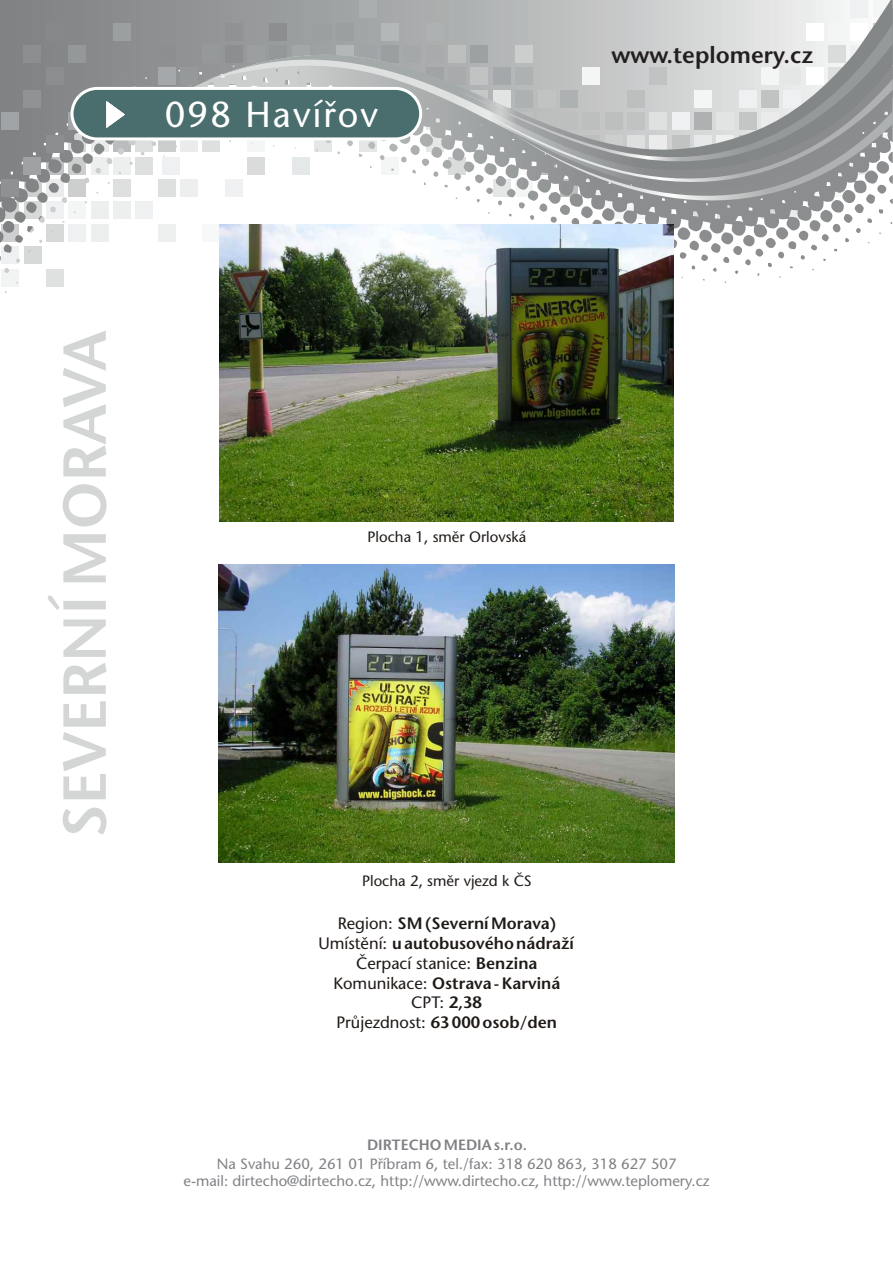
<style>
.page{position:relative;width:893px;height:1263px;background:#fff}
.page>*{position:absolute;margin:0;border:0;box-sizing:border-box;transform-origin:0 0}
.t1{font:600 60.6px "Stone Sans CE";color:#d3d6d5}
.t2{font:36px "Stone Sans CE";letter-spacing:.055em;color:#fff}
.t3{font:600 23.25px "Stone Sans CE";color:#231f20}
.t4{font:600 16.5px/19.8px "Stone Sans CE";color:#1f1a17;text-align:center}
.t5{font:15px "Stone Sans CE";color:#1f1a17}
.t6{font:14.85px/17.5px "Stone Sans CE";color:#808285;text-align:center}
.t7{font:600 14.85px "Stone Sans CE";color:#808285}
.s1{font-weight:400}
</style>
<div class="page">
<div style="left:46px;top:269px;width:18px;height:18px;background:#dfe0e0"></div>
<div style="left:24px;top:246px;width:18px;height:18px;background:#d7d8d8"></div>
<svg style="left:2px;top:246px;width:17px;height:18px"></svg>
<div style="left:2px;top:269px;width:17px;height:18px;background:#f2f4f4"></div>
<svg style="left:0;top:0;width:870px;height:243px"></svg>
<div style="left:113px;top:23px;width:18px;height:18px;background:#9c9fa0"></div>
<div style="left:46px;top:23px;width:18px;height:18px;background:#86888a"></div>
<div style="left:202px;top:45px;width:18px;height:18px;background:#96999a"></div>
<div style="left:158px;top:45px;width:17px;height:18px;background:#8c8e8f"></div>
<div style="left:24px;top:45px;width:17px;height:18px;background:#8c8e8f"></div>
<div style="left:68px;top:45px;width:18px;height:18px;background:#959899"></div>
<div style="left:180px;top:68px;width:18px;height:17px;background:#96999a"></div>
<div style="left:46px;top:68px;width:18px;height:17px;background:#8b8d8f"></div>
<div style="left:158px;top:68px;width:17px;height:17px;background:#a4a8aa"></div>
<div style="left:113px;top:68px;width:18px;height:17px;background:#8b8d8f"></div>
<div style="left:24px;top:90px;width:17px;height:18px;background:#909293"></div>
<svg style="left:68px;top:112px;width:8px;height:18px"></svg>
<div style="left:46px;top:135px;width:18px;height:17px;background:#8c8e8f"></div>
<div style="left:24px;top:157px;width:17px;height:18px;background:#9fa2a3"></div>
<div style="left:1px;top:179px;width:18px;height:18px;background:#909193"></div>
<div style="left:1px;top:112px;width:18px;height:18px;background:#a1a4a6"></div>
<svg style="left:206px;top:175px;width:306px;height:21px"></svg>
<svg style="left:206px;top:0;width:687px;height:175px"></svg>
<svg style="left:459px;top:24px;width:434px;height:142px;background:#c8caca"></svg>
<svg style="left:512px;top:189px;width:381px;height:45px"></svg>
<svg style="left:475px;top:79px;width:418px;height:110px;background:#b0b2b3"></svg>
<div style="left:71px;top:87px;width:351px;height:53px;background:#496e6d;border:3px solid #fff;border-radius:25px"></div>
<svg style="left:106px;top:101px;width:19px;height:27px"></svg>
<img style="left:219px;top:565px;width:455px;height:297px">
<img style="left:219px;top:224px;width:454px;height:297px">
<h2 class="t2" style="left:165px;top:100px;width:215px">098 Havířov</h2>
<h3 class="t3" style="left:611px;top:46px;width:203px">www.teplomery.cz</h3>
<h1 class="t1" style="left:61px;top:838px;width:509px;rotate:-90deg">SEVERNÍMORAVA</h1>
<p class="t5" style="left:367px;top:531px;width:160px">Plocha 1, směr Orlovská</p>
<p class="t5" style="left:362px;top:875px;width:171px">Plocha 2, směr vjezd k ČS</p>
<p class="t4" style="left:318px;top:915px;width:257px"><span class="s1">Region:</span> SM (Severní Morava)<br><span class="s1">Umístění:</span> u autobusového nádraží<br><span class="s1">Čerpací stanice:</span> Benzina<br><span class="s1">Komunikace:</span> Ostrava - Karviná<br><span class="s1">CPT:</span> 2,38<br><span class="s1">Průjezdnost:</span> 63 000 osob/den</p>
<p class="t7" style="left:367px;top:1138px;width:161px">DIRTECHOMEDIA s.r.o.</p>
<p class="t6" style="left:184px;top:1156px;width:527px">Na Svahu 260, 261 01 Příbram 6, tel./fax: 318 620 863, 318 627 507<br>e-mail: dirtecho@dirtecho.cz, http://www.dirtecho.cz, http://www.teplomery.cz</p>
</div>
